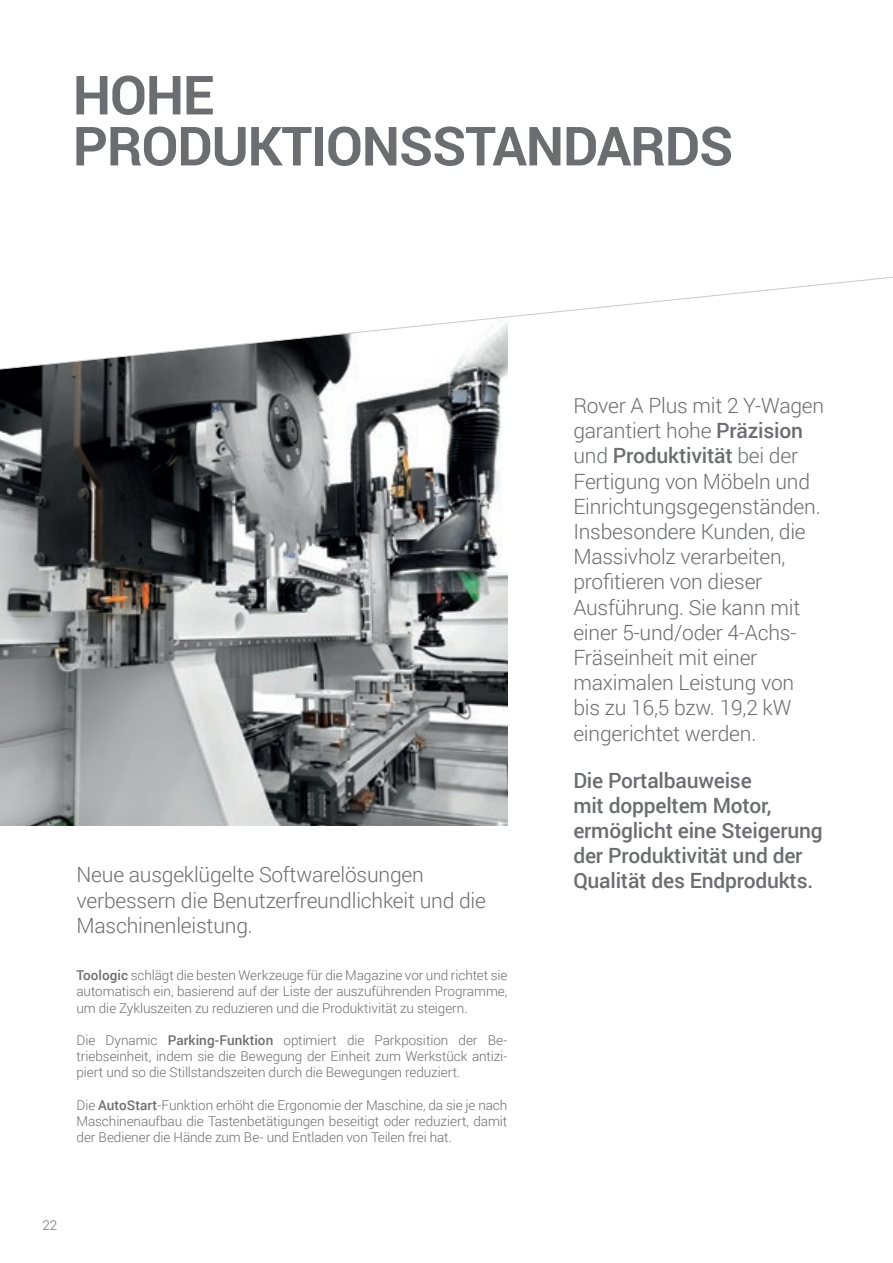
<style>
.page{position:relative;width:893px;height:1263px;background:#fff}
.page>*{position:absolute;margin:0;border:0;box-sizing:border-box;transform-origin:0 0}
.t1{font:700 54px/51px "Roboto";letter-spacing:-.02em;color:#6c6d70}
.t2{font:300 21px/25.2px "Roboto";letter-spacing:-.01em;color:#6c6d70}
.t3{font:500 21px/25.2px "Roboto";letter-spacing:-.01em;color:#6c6d70}
.t4{font:300 13.5px/16.2px "Roboto";letter-spacing:-.005em;color:#6c6d70;text-align:justify}
.s1{font-weight:500}
</style>
<div class="page">
<img style="left:0;top:371px;width:507px;height:454px">
<svg style="left:0;top:276px;width:893px;height:95px"></svg>
<p class="t1" style="left:73px;top:68px;width:662px">HOHE<br>PRODUKTIONSSTANDARDS</p>
<p class="t2" style="left:77px;top:862px;width:411px">Neue ausgeklügelte Softwarelösungen verbessern die Benutzerfreundlichkeit und die<br>Maschinenleistung.</p>
<p class="t4" style="left:77px;top:967px;width:432px"><span class="s1">Toologic</span> schlägt die besten Werkzeuge für die Magazine vor und richtet sie automatisch ein, basierend auf der Liste der auszuführenden Programme, um die Zykluszeiten zu reduzieren und die Produktivität zu steigern.</p>
<p class="t4" style="left:77px;top:1032px;width:432px">Die Dynamic <span class="s1">Parking-Funktion</span> optimiert die Parkposition der Be&shy;triebseinheit, indem sie die Bewegung der Einheit zum Werkstück antizi&shy;piert und so die Stillstandszeiten durch die Bewegungen reduziert.</p>
<p class="t4" style="left:77px;top:1096px;width:432px">Die <span class="s1">AutoStart</span>-Funktion erhöht die Ergonomie der Maschine, da sie je nach Maschinenaufbau die Tastenbetätigungen beseitigt oder reduziert, damit der Bediener die Hände zum Be- und Entladen von Teilen frei hat.</p>
<p class="t4" style="left:42px;top:1216px;width:16px">22</p>
<p class="t2" style="left:573px;top:392px;width:252px">Rover A Plus mit 2 Y-Wagen garantiert hohe <span class="s1">Präzision </span>und <span class="s1">Produktivität</span> bei der<br>Fertigung von Möbeln und<br>Einrichtungsgegenständen.<br>Insbesondere Kunden, die<br>Massivholz verarbeiten, profitieren von dieser<br>Ausführung. Sie kann mit einer 5-und/oder 4-Achs-<br>Fräseinheit mit einer maximalen Leistung von bis zu 16,5 bzw. 19,2 kW eingerichtet werden.</p>
<p class="t3" style="left:573px;top:767px;width:251px">Die Portalbauweise<br>mit doppeltem Motor, ermöglicht eine Steigerung der Produktivität und der<br>Qualität des Endprodukts.</p>
</div>
